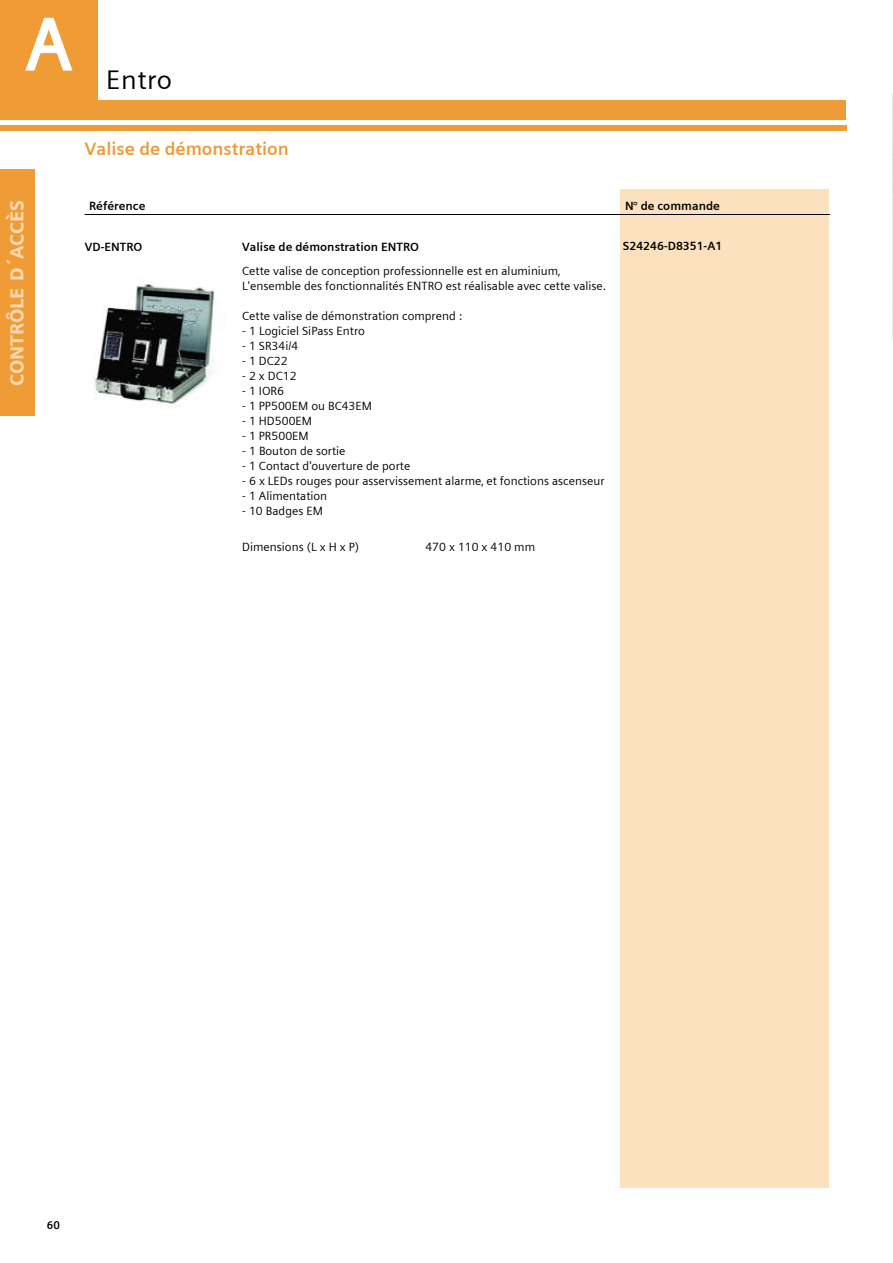
<style>
.page{position:relative;width:893px;height:1263px;background:#fff}
.page>*{position:absolute;margin:0;border:0;box-sizing:border-box;transform-origin:0 0}
.t1{font:72px "Siemens Sans";color:#fff}
.t2{font:27px "Siemens Sans";letter-spacing:.02em;color:#000}
.t3{font:900 18.9px "Siemens Sans";color:#fbd9b2}
.t4{font:700 18px "Siemens Sans";color:#ed9934}
.t5{font:12px/15px "Siemens Sans";color:#000}
.t6{font:700 12px "Siemens Sans";color:#000}
.t7{font:700 11.25px "Siemens Sans";color:#000}
.s1{font-size:22.5px}
</style>
<div class="page">
<div style="left:621px;top:189px;width:208px;height:999px;background:#fce1bf"></div>
<hr style="left:85px;top:214px;width:744px;height:1px;background:#000">
<img style="left:93px;top:284px;width:122px;height:121px">
<div style="left:0;top:0;width:98px;height:119px;background:#f09c36"></div>
<svg style="left:25px;top:17px;width:48px;height:54px"></svg>
<div style="left:47px;top:100px;width:799px;height:19px;background:#f09c36"></div>
<div style="left:0;top:125px;width:846px;height:6px;background:#f09c36"></div>
<div style="left:0;top:170px;width:34px;height:246px;background:#f09c36"></div>
<img style="left:892px;top:94px;width:1px;height:246px">
<h1 class="t1" style="left:26px;top:4px;width:46px">A</h1>
<h2 class="t2" style="left:106px;top:64px;width:67px">Entro</h2>
<h3 class="t3" style="left:6px;top:386px;width:187px;rotate:-90deg">contrôle d<span class="s1">´</span>accès</h3>
<h3 class="t4" style="left:85px;top:138px;width:205px">Valise de démonstration</h3>
<p class="t6" style="left:89px;top:199px;width:58px">Référence</p>
<p class="t6" style="left:625px;top:199px;width:96px">N° de commande</p>
<p class="t6" style="left:85px;top:240px;width:59px">VD-ENTRO</p>
<p class="t6" style="left:242px;top:240px;width:178px">Valise de démonstration ENTRO</p>
<p class="t5" style="left:242px;top:263px;width:366px">Cette valise de conception professionnelle est en aluminium‚<br>L'ensemble des fonctionnalités ENTRO est réalisable avec cette valise.</p>
<p class="t5" style="left:242px;top:308px;width:221px">Cette valise de démonstration comprend :</p>
<p class="t5" style="left:242px;top:323px;width:124px">- 1 Logiciel SiPass Entro</p>
<p class="t5" style="left:242px;top:338px;width:58px">- 1 SR34i/4</p>
<p class="t5" style="left:242px;top:353px;width:47px">- 1 DC22</p>
<p class="t5" style="left:242px;top:368px;width:56px">- 2 x DC12</p>
<p class="t5" style="left:242px;top:383px;width:43px">- 1 IOR6</p>
<p class="t5" style="left:242px;top:398px;width:131px">- 1 PP500EM ou BC43EM</p>
<p class="t5" style="left:242px;top:413px;width:71px">- 1 HD500EM</p>
<p class="t5" style="left:242px;top:428px;width:68px">- 1 PR500EM</p>
<p class="t5" style="left:242px;top:443px;width:105px">- 1 Bouton de sortie</p>
<p class="t5" style="left:242px;top:458px;width:170px">- 1 Contact d'ouverture de porte</p>
<p class="t5" style="left:242px;top:473px;width:364px">- 6 x LEDs rouges pour asservissement alarme‚ et fonctions ascenseur</p>
<p class="t5" style="left:242px;top:488px;width:86px">- 1 Alimentation</p>
<p class="t5" style="left:242px;top:503px;width:82px">- 10 Badges EM</p>
<p class="t5" style="left:242px;top:539px;width:118px">Dimensions (L x H x P)</p>
<p class="t5" style="left:425px;top:539px;width:111px">470 x 110 x 410 mm</p>
<p class="t6" style="left:623px;top:239px;width:101px">S24246-D8351-A1</p>
<p class="t7" style="left:47px;top:1219px;width:15px">60</p>
</div>
